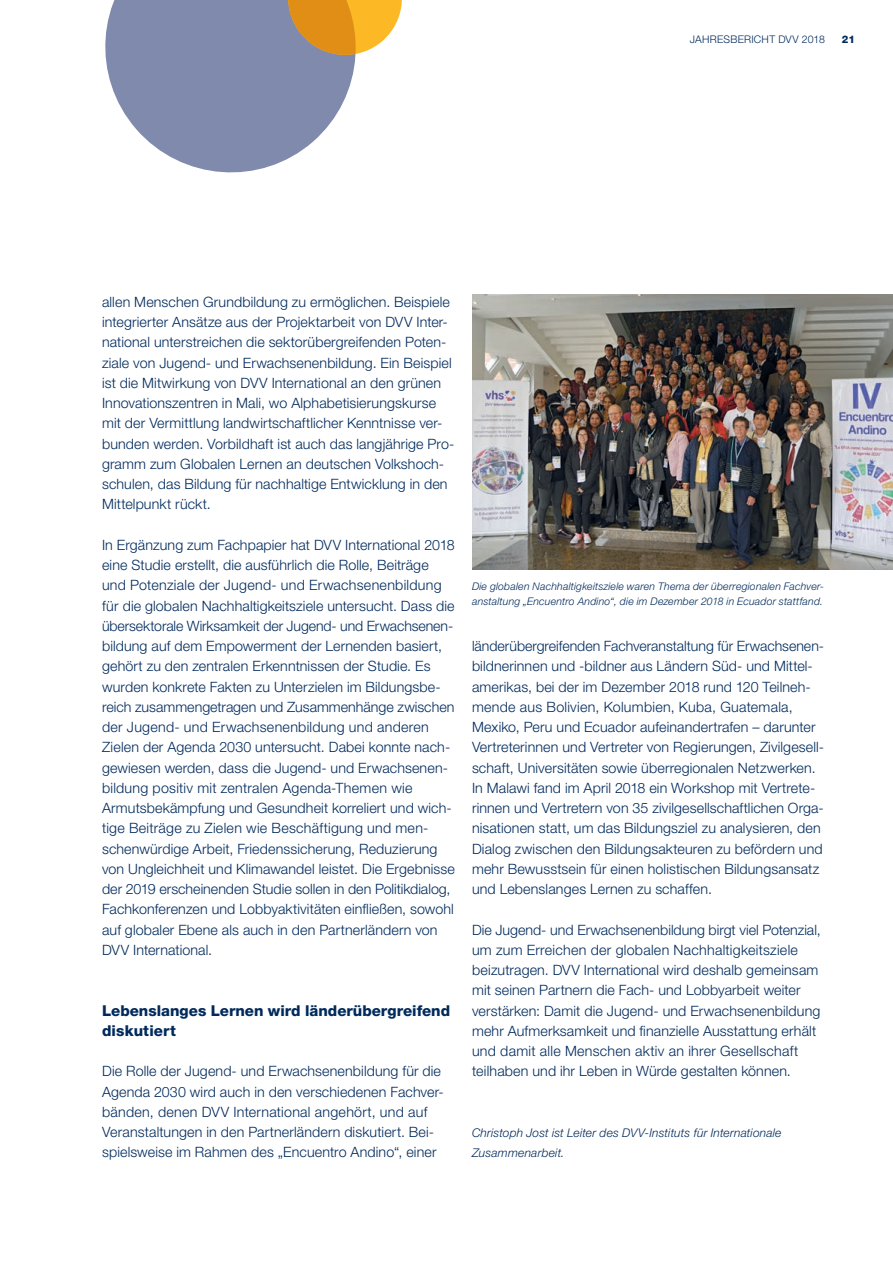
<style>
.page{position:relative;width:893px;height:1263px;background:#fff}
.page>*{position:absolute;margin:0;border:0;box-sizing:border-box;transform-origin:0 0}
.t1{font:800 15px/20.2px "Helvetica Neue LT Std";color:#002a5c}
.t2{font:300 14.25px/20.2px "Helvetica Neue LT Std";letter-spacing:.01em;color:#002a5c}
.t3{font:italic 300 12px/20.2px "Helvetica Neue LT Std";letter-spacing:.015em;color:#002a5c}
.t4{font:italic 300 10.5px/15px "Helvetica Neue LT Std";letter-spacing:.02em;color:#002a5c}
.t5{font:300 10.5px "Helvetica Neue LT Std";letter-spacing:.025em;color:#002a5c}
.t6{font:800 10.5px "Helvetica Neue LT Std";color:#002a5c}
</style>
<div class="page">
<svg style="left:105px;top:0;width:250px;height:173px;fill:#7f8aad"></svg>
<svg style="left:281px;top:0;width:121px;height:62px;background:#d7a75a"></svg>
<img style="left:472px;top:295px;width:421px;height:275px">
<p class="t5" style="left:690px;top:32px;width:137px">JAHRESBERICHT DVV 2018</p>
<p class="t6" style="left:842px;top:33px;width:15px">21</p>
<p class="t2" style="left:102px;top:291px;width:354px">allen Menschen Grundbildung zu ermöglichen. Beispiele integrierter Ansätze aus der Projektarbeit von DVV Inter&shy;national unterstreichen die sektorübergreifenden Poten&shy;ziale von Jugend- und Erwachsenenbildung. Ein Beispiel ist die Mitwirkung von DVV International an den grünen Innovationszentren in Mali, wo Alphabetisierungskurse mit der Vermittlung landwirtschaftlicher Kenntnisse ver&shy;bunden werden. Vorbildhaft ist auch das langjährige Pro&shy;gramm zum Globalen Lernen an deutschen Volkshoch&shy;schulen, das Bildung für nachhaltige Entwicklung in den Mittelpunkt rückt.</p>
<p class="t2" style="left:102px;top:534px;width:354px">In Ergänzung zum Fachpapier hat DVV International 2018 eine Studie erstellt, die ausführlich die Rolle, Beiträge und Potenziale der Jugend- und Erwachsenenbildung für die globalen Nachhaltigkeitsziele untersucht. Dass die übersektorale Wirksamkeit der Jugend- und Erwachsenen&shy;bildung auf dem Empowerment der Lernenden basiert, gehört zu den zentralen Erkenntnissen der Studie. Es wurden konkrete Fakten zu Unterzielen im Bildungsbe&shy;reich zusammengetragen und Zusammenhänge zwischen der Jugend- und Erwachsenenbildung und anderen Zielen der Agenda 2030 untersucht. Dabei konnte nach&shy;gewiesen werden, dass die Jugend- und Erwachsenen&shy;bildung positiv mit zentralen Agenda-Themen wie Armutsbekämpfung und Gesundheit korreliert und wich&shy;tige Beiträge zu Zielen wie Beschäftigung und men&shy;schenwürdige Arbeit, Friedenssicherung, Reduzierung von Ungleichheit und Klimawandel leistet. Die Ergebnisse der 2019 erscheinenden Studie sollen in den Politikdialog, Fachkonferenzen und Lobbyaktivitäten einfließen, sowohl auf globaler Ebene als auch in den Partnerländern von DVV International.</p>
<p class="t1" style="left:102px;top:1000px;width:350px">Lebenslanges Lernen wird länderübergreifend diskutiert</p>
<p class="t2" style="left:102px;top:1061px;width:343px">Die Rolle der Jugend- und Erwachsenenbildung für die Agenda 2030 wird auch in den verschiedenen Fachver&shy;bänden, denen DVV International angehört, und auf Veranstaltungen in den Partnerländern diskutiert. Bei&shy;spielsweise im Rahmen des „Encuentro Andino“, einer</p>
<p class="t4" style="left:472px;top:579px;width:353px">Die globalen Nachhaltigkeitsziele waren Thema der überregionalen Fachver&shy;anstaltung „Encuentro Andino“, die im Dezember 2018 in Ecuador stattfand.</p>
<p class="t2" style="left:472px;top:636px;width:354px">länderübergreifenden Fachveranstaltung für Erwachsenen&shy;bildnerinnen und -bildner aus Ländern Süd- und Mittel&shy;amerikas, bei der im Dezember 2018 rund 120 Teilneh&shy;mende aus Bolivien, Kolumbien, Kuba, Guatemala, Mexiko, Peru und Ecuador aufeinandertrafen – darunter Vertreterinnen und Vertreter von Regierungen, Zivilgesell&shy;schaft, Universitäten sowie überregionalen Netzwerken.<br>In Malawi fand im April 2018 ein Workshop mit Vertrete&shy;rinnen und Vertretern von 35 zivilgesellschaftlichen Orga&shy;nisationen statt, um das Bildungsziel zu analysieren, den Dialog zwischen den Bildungsakteuren zu befördern und mehr Bewusstsein für einen holistischen Bildungsansatz und Lebenslanges Lernen zu schaffen.</p>
<p class="t2" style="left:472px;top:919px;width:350px">Die Jugend- und Erwachsenenbildung birgt viel Potenzial, um zum Erreichen der globalen Nachhaltigkeitsziele beizutragen. DVV International wird deshalb gemeinsam mit seinen Partnern die Fach- und Lobbyarbeit weiter verstärken: Damit die Jugend- und Erwachsenenbildung mehr Aufmerksamkeit und finanzielle Ausstattung erhält und damit alle Menschen aktiv an ihrer Gesellschaft teilhaben und ihr Leben in Würde gestalten können.</p>
<p class="t3" style="left:472px;top:1123px;width:311px">Christoph Jost ist Leiter des DVV-Instituts für Internationale<br>Zusammenarbeit.</p>
</div>
